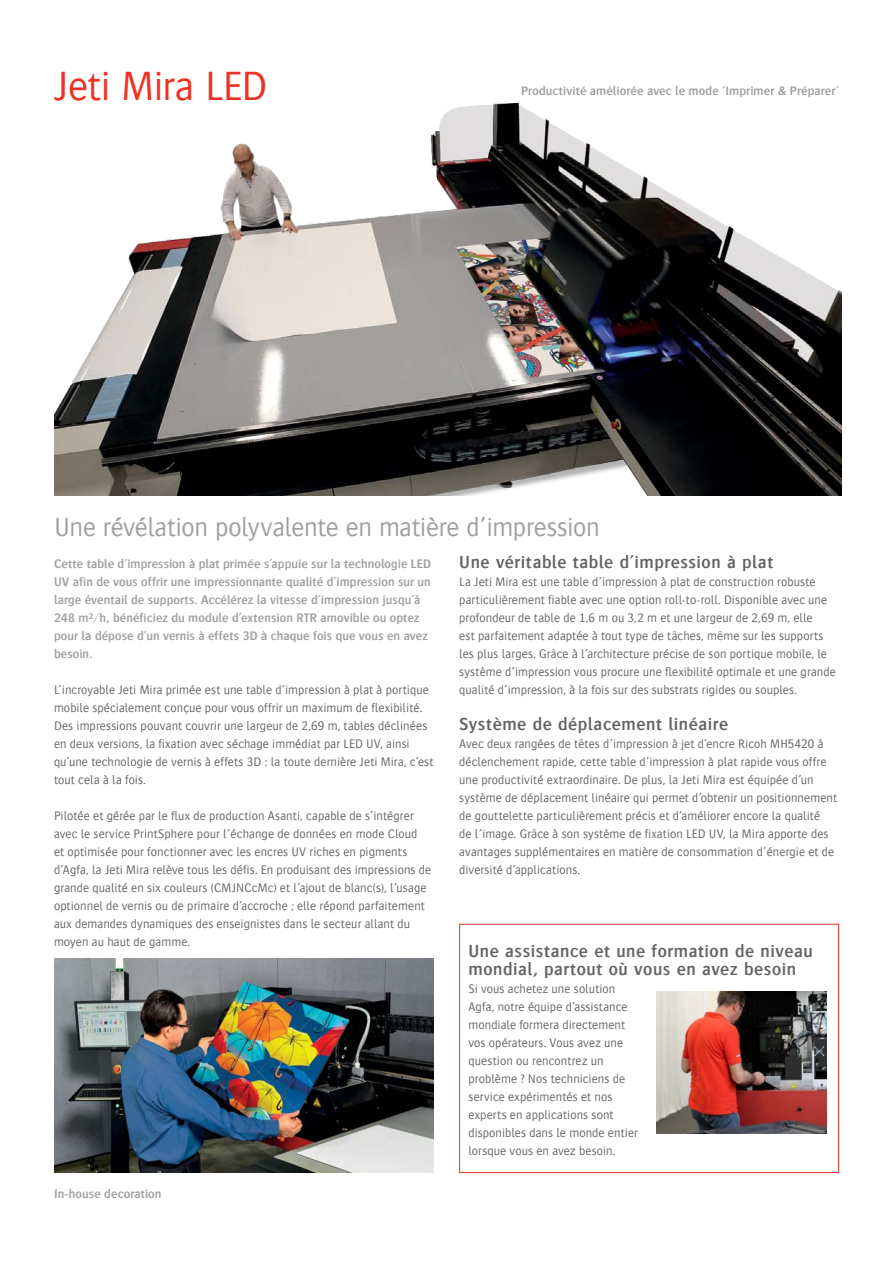
<style>
.page{position:relative;width:893px;height:1263px;background:#fff}
.page>*{position:absolute;margin:0;border:0;box-sizing:border-box;transform-origin:0 0}
.t1{font:300 42px "Bosis For Agfa";letter-spacing:-.015em;color:#ee3124}
.t2{font:300 27px "Bosis For Agfa";letter-spacing:-.01em;color:#9d9fa2}
.t3{font:600 18px/18px "Bosis For Agfa";letter-spacing:.03em;color:#636466}
.t4{font:300 12.75px/18px "Bosis For Agfa";letter-spacing:.01em;color:#636466}
.t5{font:600 12.75px/18px "Bosis For Agfa";letter-spacing:.005em;color:#9d9fa2}
</style>
<div class="page">
<div style="left:459px;top:924px;width:380px;height:249px;border:1px solid #ee3124"></div>
<img style="left:657px;top:992px;width:170px;height:142px">
<img style="left:54px;top:959px;width:380px;height:214px">
<img style="left:54px;top:102px;width:787px;height:394px">
<h1 class="t1" style="left:54px;top:64px;width:215px">Jeti Mira LED</h1>
<p class="t5" style="left:521px;top:82px;width:319px">Productivité améliorée avec le mode ‘Imprimer &amp; Préparer’</p>
<h2 class="t2" style="left:54px;top:513px;width:547px">Une révélation polyvalente en matière d’impression</h2>
<p class="t5" style="left:54px;top:554px;width:379px">Cette table d’impression à plat primée s’appuie sur la technologie LED UV afin de vous offrir une impressionnante qualité d’impression sur un large éventail de supports. Accélérez la vitesse d’impression jusqu’à 248 m²/h, bénéficiez du module d’extension RTR amovible ou optez pour la dépose d’un vernis à effets 3D à chaque fois que vous en avez besoin.</p>
<p class="t4" style="left:54px;top:680px;width:381px">L’incroyable Jeti Mira primée est une table d’impression à plat à portique mobile spécialement conçue pour vous offrir un maximum de flexibilité.<br>Des impressions pouvant couvrir une largeur de 2,69 m, tables déclinées en deux versions, la fixation avec séchage immédiat par LED UV, ainsi qu’une technologie de vernis à effets 3D : la toute dernière Jeti Mira, c’est tout cela à la fois.</p>
<p class="t4" style="left:54px;top:806px;width:379px">Pilotée et gérée par le flux de production Asanti, capable de s’intégrer avec le service PrintSphere pour l’échange de données en mode Cloud<br>et optimisée pour fonctionner avec les encres UV riches en pigments d’Agfa, la Jeti Mira relève tous les défis. En produisant des impressions de grande qualité en six couleurs (CMJNCcMc) et l’ajout de blanc(s), l’usage optionnel de vernis ou de primaire d’accroche ; elle répond parfaitement aux demandes dynamiques des enseignistes dans le secteur allant du moyen au haut de gamme.</p>
<p class="t5" style="left:54px;top:1184px;width:109px">In-house decoration</p>
<h3 class="t3" style="left:459px;top:553px;width:316px">Une véritable table d’impression à plat</h3>
<p class="t4" style="left:459px;top:572px;width:378px">La Jeti Mira est une table d’impression à plat de construction robuste particulièrement fiable avec une option roll-to-roll. Disponible avec une profondeur de table de 1,6 m ou 3,2 m et une largeur de 2,69 m, elle<br>est parfaitement adaptée à tout type de tâches, même sur les supports les plus larges. Grâce à l’architecture précise de son portique mobile, le système d’impression vous procure une flexibilité optimale et une grande qualité d’impression, à la fois sur des substrats rigides ou souples.</p>
<h3 class="t3" style="left:459px;top:715px;width:271px">Système de déplacement linéaire</h3>
<p class="t4" style="left:459px;top:734px;width:379px">Avec deux rangées de têtes d’impression à jet d’encre Ricoh MH5420 à déclenchement rapide, cette table d’impression à plat rapide vous offre une productivité extraordinaire. De plus, la Jeti Mira est équipée d’un système de déplacement linéaire qui permet d’obtenir un positionnement de gouttelette particulièrement précis et d’améliorer encore la qualité<br>de l’image. Grâce à son système de fixation LED UV, la Mira apporte des avantages supplémentaires en matière de consommation d’énergie et de diversité d’applications.</p>
<h3 class="t3" style="left:468px;top:941px;width:346px">Une assistance et une formation de niveau mondial, partout où vous en avez besoin</h3>
<p class="t4" style="left:468px;top:979px;width:171px">Si vous achetez une solution<br>Agfa, notre équipe d’assistance mondiale formera directement vos opérateurs. Vous avez une question ou rencontrez un problème ? Nos techniciens de service expérimentés et nos experts en applications sont disponibles dans le monde entier lorsque vous en avez besoin.</p>
</div>
